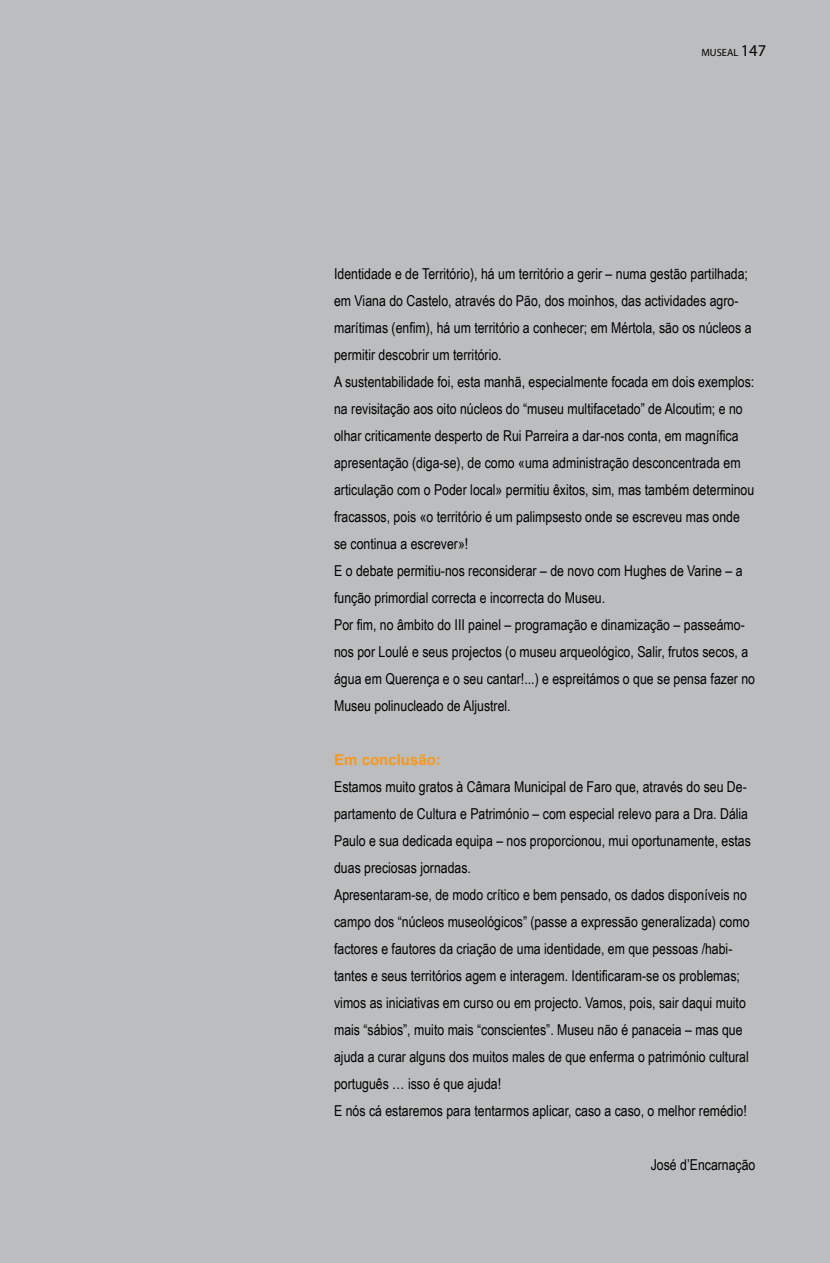
<style>
.page{position:relative;width:830px;height:1263px;background:#fff}
.page>*{position:absolute;margin:0;border:0;box-sizing:border-box;transform-origin:0 0}
.t1{font:15px/27px "Arial Narrow";color:#000}
.t2{font:700 15px "Arial";color:#f8981d}
.t3{font:10.5px "Myriad Pro";color:#000}
.s1{font-size:16.5px}
</style>
<div class="page">
<div style="left:0;top:0;width:829px;height:1263px;background:#bcbdbf"></div>
<p class="t3" style="left:701px;top:46px;width:66px">MUSEAL <span class="s1">147</span></p>
<p class="t1" style="left:334px;top:259px;width:422px">Identidade e de Território), há um território a gerir – numa gestão partilhada; em Viana do Castelo, através do Pão, dos moinhos, das actividades agro&shy;marítimas (enfim), há um território a conhecer; em Mértola, são os núcleos a permitir descobrir um território.<br>A sustentabilidade foi, esta manhã, especialmente focada em dois exemplos: na revisitação aos oito núcleos do “museu multifacetado” de Alcoutim; e no olhar criticamente desperto de Rui Parreira a dar-nos conta, em magnífica apresentação (diga-se), de como «uma administração desconcentrada em articulação com o Poder local» permitiu êxitos, sim, mas também determinou fracassos, pois «o território é um palimpsesto onde se escreveu mas onde se continua a escrever»!<br>E o debate permitiu-nos reconsiderar – de novo com Hughes de Varine – a função primordial correcta e incorrecta do Museu.<br>Por fim, no âmbito do III painel – programação e dinamização – passeámo&shy;nos por Loulé e seus projectos (o museu arqueológico, Salir, frutos secos, a água em Querença e o seu cantar!...) e espreitámos o que se pensa fazer no Museu polinucleado de Aljustrel.</p>
<p class="t2" style="left:334px;top:750px;width:108px">Em conclusão:</p>
<p class="t1" style="left:334px;top:772px;width:418px">Estamos muito gratos à Câmara Municipal de Faro que, através do seu De&shy;partamento de Cultura e Património – com especial relevo para a Dra. Dália Paulo e sua dedicada equipa – nos proporcionou, mui oportunamente, estas duas preciosas jornadas.<br>Apresentaram-se, de modo crítico e bem pensado, os dados disponíveis no campo dos “núcleos museológicos” (passe a expressão generalizada) como factores e fautores da criação de uma identidade, em que pessoas /habi&shy;tantes e seus territórios agem e interagem. Identificaram-se os problemas; vimos as iniciativas em curso ou em projecto. Vamos, pois, sair daqui muito mais “sábios”, muito mais “conscientes”. Museu não é panaceia – mas que ajuda a curar alguns dos muitos males de que enferma o património cultural português … isso é que ajuda!<br>E nós cá estaremos para tentarmos aplicar, caso a caso, o melhor remédio!</p>
<p class="t1" style="left:650px;top:1150px;width:106px">José d’Encarnação</p>
</div>
